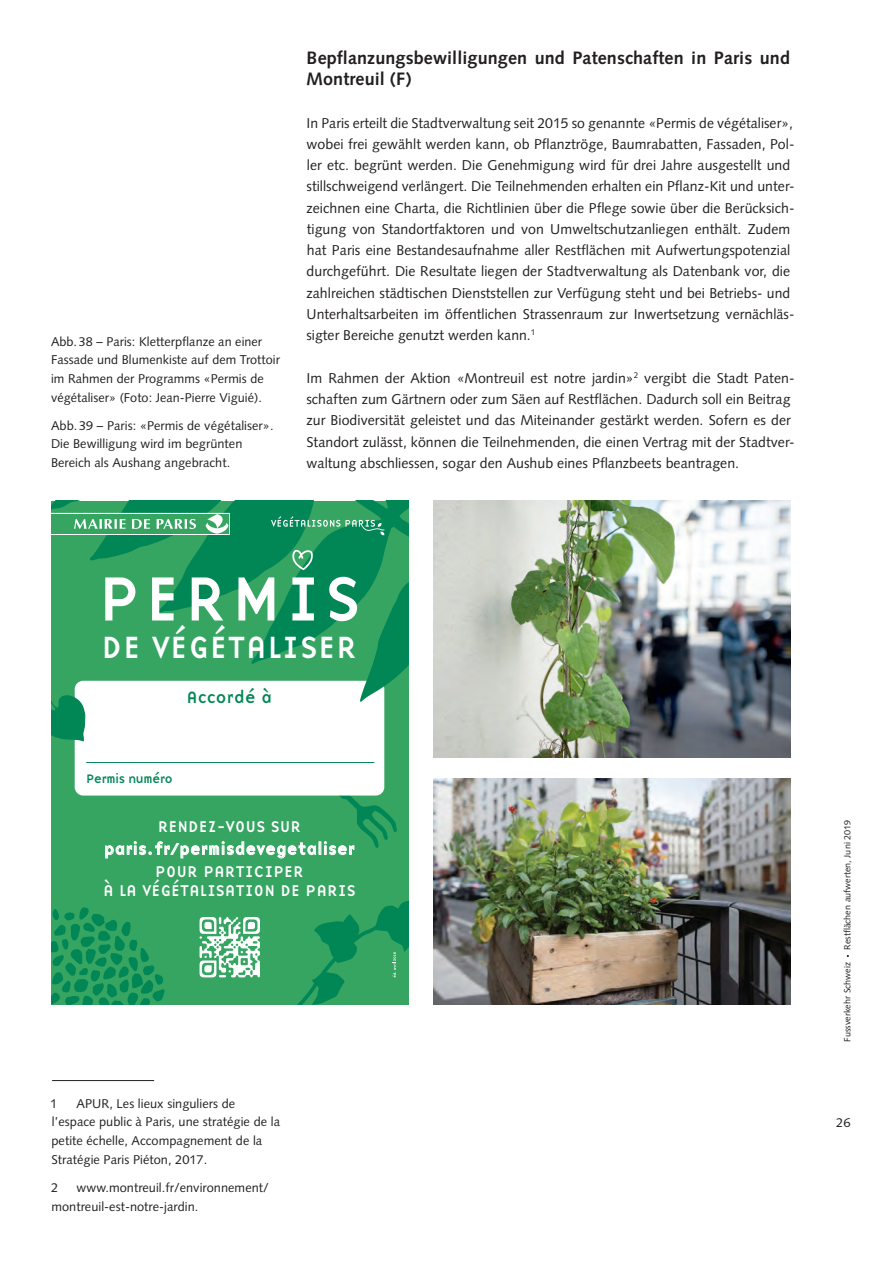
<style>
.page{position:relative;width:893px;height:1263px;background:#fff}
.page>*{position:absolute;margin:0;border:0;box-sizing:border-box;transform-origin:0 0}
.t1{font:64.5px "Base Nine";letter-spacing:.06em;color:#fff}
.t2{font:31.8px "Base Nine";letter-spacing:.01em;color:#fff}
.t3{font:700 18px/21.3px "Syntax LT Std";letter-spacing:.005em;color:#231f20}
.t4{font:16.95px "Base Nine";letter-spacing:-.02em;color:#018655}
.t5{font:16.2px/23px "Base Nine";color:#fff;text-align:center}
.t6{font:14.25px/21.3px "Syntax LT Std";letter-spacing:.005em;color:#231f20}
.t7{font:12.75px/18.8px "Syntax LT Std";letter-spacing:.005em;color:#231f20}
.t8{font:12.75px "Base Nine";letter-spacing:-.07em;color:#018655}
.t9{font:9px "Syntax LT Std";letter-spacing:.005em;color:#231f20}
</style>
<div class="page">
<hr style="left:52px;top:1080px;width:102px;height:1px;background:#231f20">
<img style="left:434px;top:501px;width:357px;height:256px">
<div style="left:51px;top:501px;width:357px;height:504px;background:#36a562"></div>
<div style="left:75px;top:681px;width:309px;height:114px;background:#fff;border-radius:8px"></div>
<svg style="left:51px;top:907px;width:114px;height:98px"></svg>
<svg style="left:51px;top:501px;width:357px;height:212px"></svg>
<svg style="left:291px;top:550px;width:22px;height:20px"></svg>
<svg style="left:51px;top:513px;width:179px;height:22px"></svg>
<svg style="left:271px;top:516px;width:113px;height:19px"></svg>
<svg style="left:105px;top:758px;width:292px;height:100px"></svg>
<svg style="left:51px;top:695px;width:34px;height:46px"></svg>
<hr style="left:87px;top:762px;width:287px;height:1px;background:#018655">
<svg style="left:199px;top:901px;width:209px;height:104px"></svg>
<img style="left:434px;top:778px;width:357px;height:227px">
<p class="t7" style="left:51px;top:332px;width:230px">Abb.38 – Paris: Kletterpflanze an einer Fassade und Blumenkiste auf dem Trottoir im Rahmen der Programms «Permis de végétaliser» (Foto: Jean-Pierre Viguié).</p>
<p class="t7" style="left:51px;top:416px;width:224px">Abb.39 – Paris: «Permis de végétaliser».<br>Die Bewilligung wird im begrünten<br>Bereich als Aushang angebracht.</p>
<p class="t3" style="left:306px;top:47px;width:486px">Bepflanzungsbewilligungen und Patenschaften in Paris und<br>Montreuil (F)</p>
<p class="t6" style="left:306px;top:112px;width:490px">In Paris erteilt die Stadtverwaltung seit 2015 so genannte «Permis de végétaliser», wobei frei gewählt werden kann, ob Pflanztröge, Baumrabatten, Fassaden, Pol&shy;ler etc. begrünt werden. Die Genehmigung wird für drei Jahre ausgestellt und stillschweigend verlängert. Die Teilnehmenden erhalten ein Pflanz-Kit und unter&shy;zeichnen eine Charta, die Richtlinien über die Pflege sowie über die Berücksich&shy;tigung von Standortfaktoren und von Umweltschutzanliegen enthält. Zudem hat Paris eine Bestandesaufnahme aller Restflächen mit Aufwertungspotenzial durchgeführt. Die Resultate liegen der Stadtverwaltung als Datenbank vor, die zahlreichen städtischen Dienststellen zur Verfügung steht und bei Betriebs- und Unterhaltsarbeiten im öffentlichen Strassenraum zur Inwertsetzung vernächläs&shy;sigter Bereiche genutzt werden kann.<sup>1</sup></p>
<p class="t6" style="left:306px;top:367px;width:490px">Im Rahmen der Aktion «Montreuil est notre jardin»<sup>2</sup> vergibt die Stadt Paten&shy;schaften zum Gärtnern oder zum Säen auf Restflächen. Dadurch soll ein Beitrag zur Biodiversität geleistet und das Miteinander gestärkt werden. Sofern es der Standort zulässt, können die Teilnehmenden, die einen Vertrag mit der Stadtver&shy;waltung abschliessen, sogar den Aushub eines Pflanzbeets beantragen.</p>
<h1 class="t1" style="left:98px;top:552px;width:264px">PERMIS</h1>
<h2 class="t2" style="left:102px;top:624px;width:257px">DE VÉGÉTALISER</h2>
<p class="t4" style="left:186px;top:685px;width:87px">Accordé à</p>
<p class="t8" style="left:86px;top:770px;width:88px">Permis numéro</p>
<p class="t5" style="left:104px;top:814px;width:252px">RENDEZ-VOUS SUR paris.fr/permisdevegetaliser<br>POUR PARTICIPER</p>
<p class="t5" style="left:103px;top:879px;width:254px">À LA VÉGÉTALISATION DE PARIS</p>
<p class="t7" style="left:51px;top:1094px;width:230px;text-indent:25px">APUR, Les lieux singuliers de l’espace public à Paris, une stratégie de la petite échelle, Accompagnement de la Stratégie Paris Piéton, 2017.</p>
<p class="t7" style="left:51px;top:1178px;width:9px">2</p>
<p class="t7" style="left:50px;top:1094px;width:9px">1</p>
<p class="t7" style="left:51px;top:1178px;width:219px;text-indent:25px">www.montreuil.fr/environnement/ montreuil-est-notre-jardin.</p>
<p class="t9" style="left:842px;top:950px;width:132px;rotate:-90deg">Restflächen aufwerten, Juni 2019</p>
<p class="t9" style="left:842px;top:1042px;width:81px;rotate:-90deg">Fussverkehr Schweiz</p>
<p class="t7" style="left:836px;top:1113px;width:16px">26</p>
</div>
